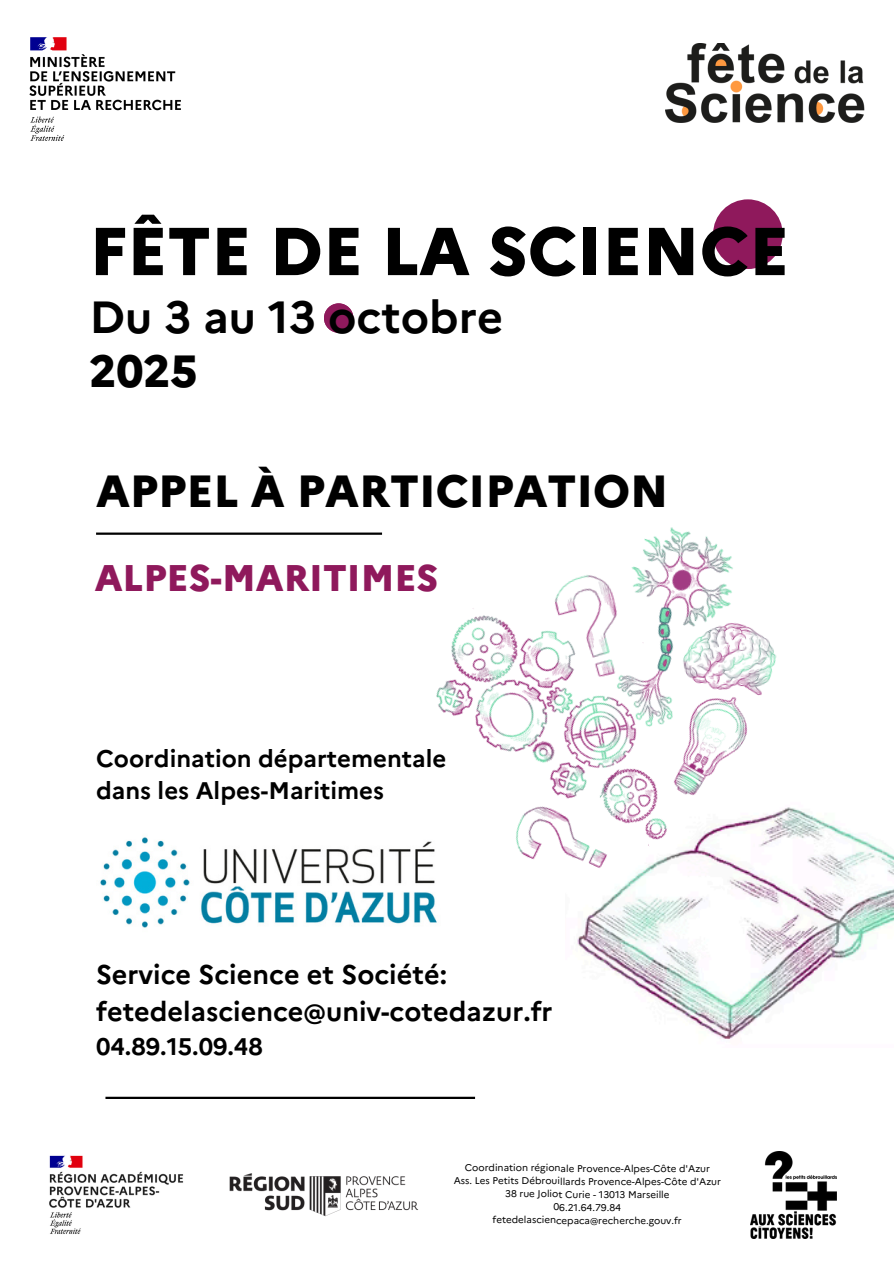
<style>
.page{position:relative;width:894px;height:1264px;background:#fff}
.page>*{position:absolute;margin:0;border:0;box-sizing:border-box;transform-origin:0 0}
.t1{font:800 67.5px "Marianne";color:#000}
.t2{font:800 45px "Marianne";color:#000}
.t3{font:700 45px "Marianne";color:#000}
.t4{font:800 37.05px "Marianne";color:#8f195c}
.t5{font:700 27px/37.2px "Marianne";color:#000}
.t6{font:700 24px/32.7px "Marianne";color:#000}
.t7{font:9.75px "Marianne";letter-spacing:-.005em;color:#000}
</style>
<div class="page">
<img style="left:49px;top:1155px;width:135px;height:79px">
<img style="left:577px;top:807px;width:316px;height:232px">
<img style="left:750px;top:1151px;width:86px;height:87px">
<img style="left:229px;top:1173px;width:190px;height:44px">
<img style="left:29px;top:37px;width:152px;height:104px">
<img style="left:665px;top:43px;width:199px;height:79px">
<div style="left:712px;top:199px;width:70px;height:70px;background:#8f195c;border-radius:50%"></div>
<svg style="left:324px;top:303px;width:29px;height:29px"></svg>
<hr style="left:96px;top:532px;width:286px;height:3px;background:#000">
<img style="left:516px;top:829px;width:116px;height:72px">
<img style="left:696px;top:749px;width:72px;height:67px">
<img style="left:643px;top:527px;width:105px;height:222px">
<img style="left:436px;top:573px;width:232px;height:256px">
<img style="left:537px;top:555px;width:111px;height:146px">
<img style="left:576px;top:745px;width:120px;height:111px">
<div style="left:610px;top:825px;width:38px;height:37px;background:#fff;border-radius:50%"></div>
<hr style="left:105px;top:1096px;width:370px;height:2px;background:#000">
<img style="left:655px;top:592px;width:122px;height:122px">
<img style="left:100px;top:800px;width:340px;height:128px">
<h1 class="t1" style="left:89px;top:210px;width:701px">FÊTE DE LA SCIENCE</h1>
<p class="t3" style="left:89px;top:289px;width:415px">Du 3 au 13 octobre</p>
<p class="t2" style="left:89px;top:343px;width:109px">2025</p>
<p class="t2" style="left:96px;top:463px;width:573px">APPEL À PARTICIPATION</p>
<p class="t4" style="left:95px;top:555px;width:345px">ALPES-MARITIMES</p>
<p class="t6" style="left:96px;top:741px;width:351px">Coordination départementale dans les Alpes-Maritimes</p>
<h4 class="t5" style="left:96px;top:955px;width:458px">Service Science et Société: fetedelascience@univ-cotedazur.fr</h4>
<h4 class="t6" style="left:96px;top:1029px;width:168px">04.89.15.09.48</h4>
<h3 class="t7" style="left:464px;top:1162px;width:247px">Coordination régionale Provence-Alpes-Côte d'Azur</h3>
<h3 class="t7" style="left:453px;top:1175px;width:269px">Ass. Les Petits Débrouillards Provence-Alpes-Côte d'Azur</h3>
<h2 class="t7" style="left:505px;top:1188px;width:166px">38 rue Joliot Curie - 13013 Marseille</h2>
<p class="t7" style="left:553px;top:1201px;width:69px">06.21.64.79.84</p>
<p class="t7" style="left:492px;top:1214px;width:191px">fetedelasciencepaca@recherche.gouv.fr</p>
</div>
